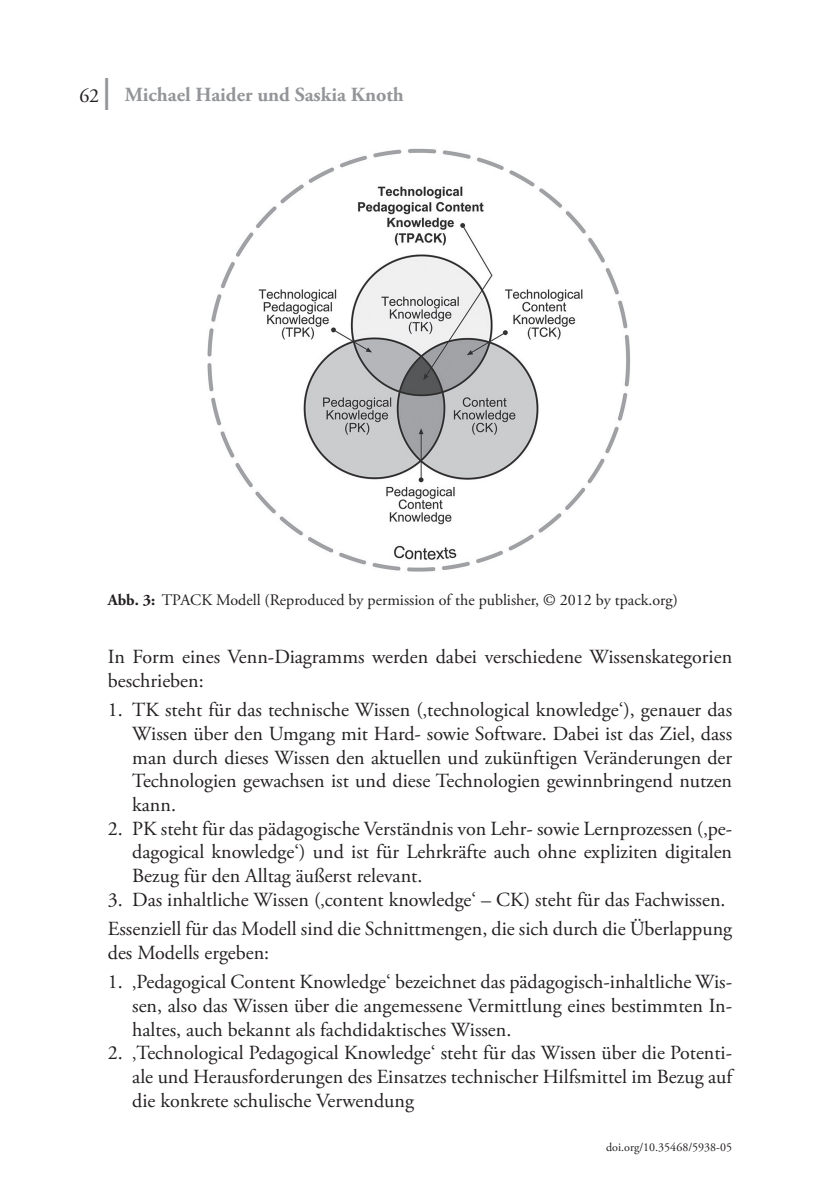
<style>
.page{position:relative;width:840px;height:1191px;background:#fff}
.page>*{position:absolute;margin:0;border:0;box-sizing:border-box;transform-origin:0 0}
.t1{font:20px/23.6px "Adobe Garamond Pro";color:#231f20;text-align:justify}
.t2{font:700 20px "Adobe Garamond Pro";color:#939598}
.t3{font:16px "Adobe Garamond Pro";color:#231f20}
.t4{font:12px "Adobe Garamond Pro";color:#231f20}
.s1{font-weight:400;color:#231f20}
.s2{font-size:32px}
.s3{font-weight:700}
</style>
<div class="page">
<img style="left:207px;top:149px;width:423px;height:423px">
<p class="t2" style="left:79px;top:83px;width:326px"><span class="s1">62</span> <span class="s2">|</span> Michael Haider und Saskia Knoth</p>
<p class="t3" style="left:108px;top:591px;width:571px"><span class="s3">Abb. 3:</span> TPACK Modell (Reproduced by permission of the publisher, © 2012 by tpack.org)</p>
<p class="t1" style="left:108px;top:645px;width:625px">In Form eines Venn-Diagramms werden dabei verschiedene Wissenskategorien beschrieben:</p>
<p class="t1" style="left:132px;top:699px;width:601px;text-indent:-24px">1. TK steht für das technische Wissen (‚technological knowledge‘), genauer das Wissen über den Umgang mit Hard- sowie Software. Dabei ist das Ziel, dass man durch dieses Wissen den aktuellen und zukünftigen Veränderungen der Technologien gewachsen ist und diese Technologien gewinnbringend nutzen kann.</p>
<p class="t1" style="left:132px;top:817px;width:601px;text-indent:-24px">2. PK steht für das pädagogische Verständnis von Lehr- sowie Lernprozessen (‚pe&shy;dagogical knowledge‘) und ist für Lehrkräfte auch ohne expliziten digitalen Bezug für den Alltag äußerst relevant.</p>
<p class="t1" style="left:108px;top:885px;width:625px;line-height:29.4px">3. Das inhaltliche Wissen (‚content knowledge‘ – CK) steht für das Fachwissen.<br>Essenziell für das Modell sind die Schnittmengen, die sich durch die Überlappung</p>
<p class="t1" style="left:108px;top:941px;width:163px">des Modells ergeben:</p>
<p class="t1" style="left:132px;top:971px;width:601px;text-indent:-24px">1. ‚Pedagogical Content Knowledge‘ bezeichnet das pädagogisch-inhaltliche Wis&shy;sen, also das Wissen über die angemessene Vermittlung eines bestimmten In&shy;haltes, auch bekannt als fachdidaktisches Wissen.</p>
<p class="t1" style="left:132px;top:1042px;width:601px;text-indent:-24px">2. ‚Technological Pedagogical Knowledge‘ steht für das Wissen über die Potenti&shy;ale und Herausforderungen des Einsatzes technischer Hilfsmittel im Bezug auf die konkrete schulische Verwendung</p>
<p class="t4" style="left:605px;top:1139px;width:127px">doi.org/10.35468/5938-05</p>
</div>
